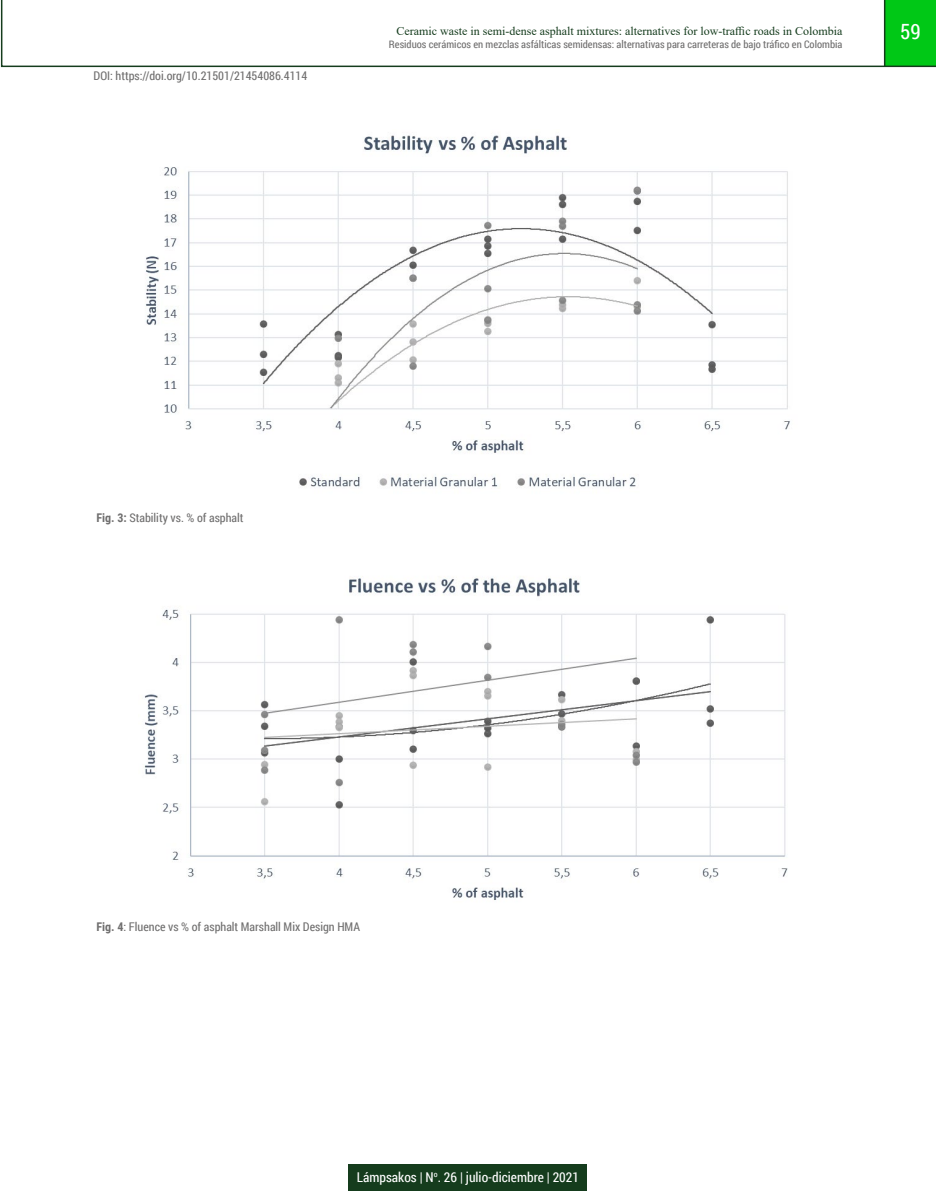
<style>
.page{position:relative;width:936px;height:1191px;background:#fff}
.page>*{position:absolute;margin:0;border:0;box-sizing:border-box;transform-origin:0 0}
.t1{font:21px "Roboto Condensed";color:#fff}
.t2{font:13.5px "Roboto Condensed";color:#fff}
.t3{font:12px "Roboto Condensed";color:#706f6f}
.t4{font:12px "Times New Roman";color:#153c1d}
.t5{font:10.5px "Roboto Condensed";color:#706f6f}
.s1{font-weight:700}
</style>
<div class="page">
<svg style="left:1px;top:0;width:934px;height:67px"></svg>
<hr style="left:883px;top:0;width:2px;height:66px;background:#153c1d">
<div style="left:349px;top:1164px;width:238px;height:26px;background:#153c1d"></div>
<img style="left:145px;top:135px;width:645px;height:352px">
<img style="left:144px;top:578px;width:644px;height:322px">
<p class="t3" style="left:94px;top:68px;width:215px">DOI: https://doi.org/10.21501/21454086.4114</p>
<p class="t4" style="left:396px;top:22px;width:447px">Ceramic waste in semi-dense asphalt mixtures: alternatives for low-traffic roads in Colombia</p>
<p class="t5" style="left:389px;top:36px;width:455px">Residuos cerámicos en mezclas asfálticas semidensas: alternativas para carreteras de bajo tráfico en Colombia</p>
<h1 class="t1" style="left:900px;top:17px;width:22px">59</h1>
<p class="t3" style="left:96px;top:509px;width:149px"><span class="s1">Fig. 3:</span> Stability vs. % of asphalt</p>
<p class="t3" style="left:96px;top:918px;width:265px"><span class="s1">Fig. 4</span>: Fluence vs % of asphalt Marshall Mix Design HMA</p>
<p class="t2" style="left:357px;top:1167px;width:223px">Lámpsakos | N<sup>o</sup>. 26 | julio-diciembre | 2021</p>
</div>
